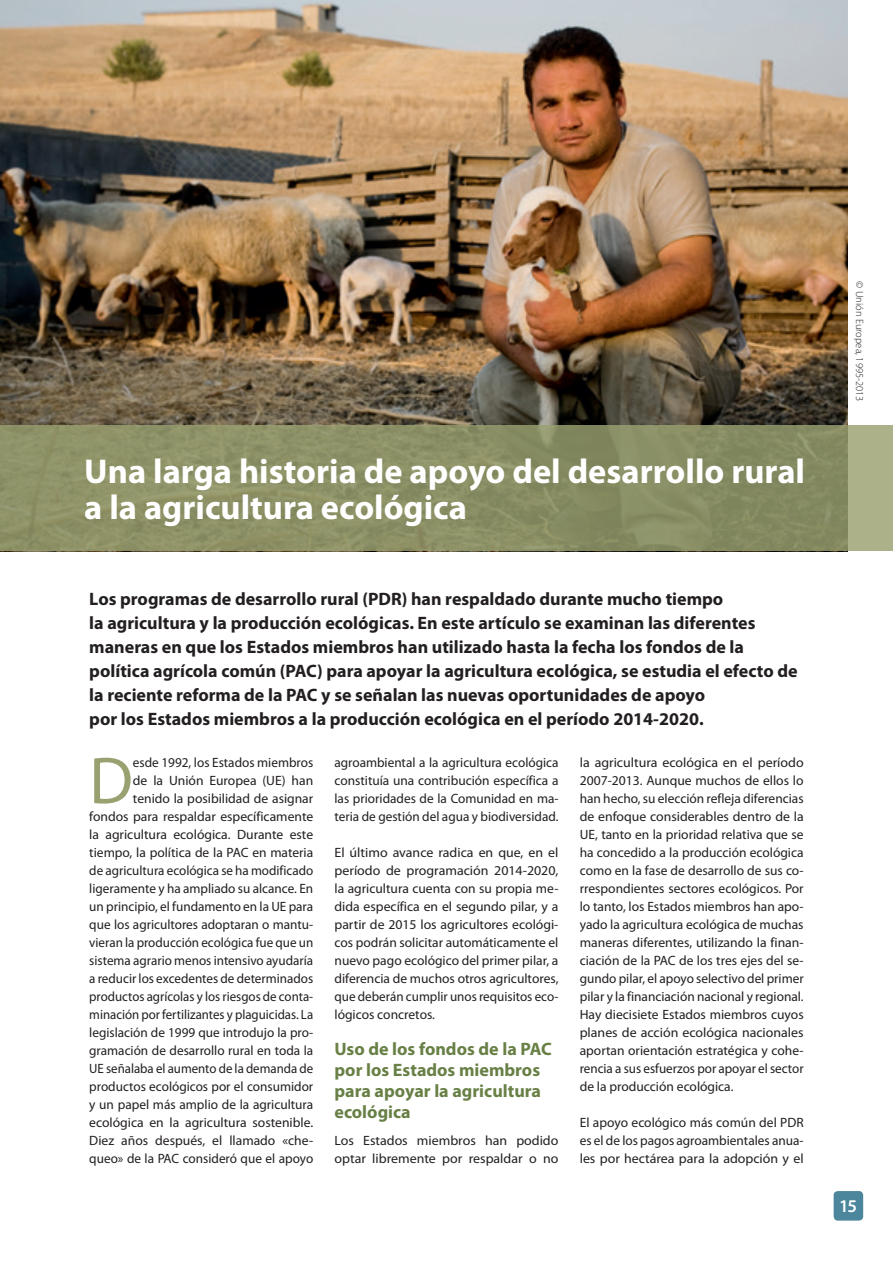
<style>
.page{position:relative;width:893px;height:1263px;background:#fff}
.page>*{position:absolute;margin:0;border:0;box-sizing:border-box;transform-origin:0 0}
._03_Body{font:66.9px "Myriad Pro";color:#9aa171}
._00_Header{font:700 34.5px/36px "Myriad Pro";color:#fff}
._000_Header_read_par{font:700 18px/24px "Myriad Pro";color:#231f20}
._01_Title_paragraphe{font:700 18px/21px "Myriad Pro";color:#688045}
.t1{font:600 18px "Myriad Pro";color:#fff}
._03_Body_other_lanug{font:13.5px/18px "Myriad Pro";color:#231f20;text-align:justify}
._03_Body-2{font:13.5px/18px "Myriad Pro";color:#231f20;text-align:right}
.COPYRIGHTS{font:300 10.5px "Myriad Pro";color:#231f20}
</style>
<div class="page">
<div style="left:834px;top:1191px;width:29px;height:29px;background:#4b869c;border-radius:4px"></div>
<img style="left:0;top:0;width:847px;height:425px">
<svg style="left:0;top:425px;width:893px;height:126px;background:#8c9066"></svg>
<p class="_00_Header" style="left:84px;top:454px;width:722px">Una larga historia de apoyo del desarrollo rural a la agricultura ecológica</p>
<p class="_000_Header_read_par" style="left:89px;top:587px;width:710px">Los programas de desarrollo rural (PDR) han respaldado durante mucho tiempo<br>la agricultura y la producción ecológicas. En este artículo se examinan las diferentes maneras en que los Estados miembros han utilizado hasta la fecha los fondos de la política agrícola común (PAC) para apoyar la agricultura ecológica, se estudia el efecto de la reciente reforma de la PAC y se señalan las nuevas oportunidades de apoyo<br>por los Estados miembros a la producción ecológica en el período 2014-2020.</p>
<p class="_03_Body-2" style="left:89px;top:754px;width:225px">esde 1992, los Estados miembros<br>de la Unión Europea (UE) han<br>tenido la posibilidad de asignar<br>fondos para respaldar específicamente la agricultura ecológica. Durante este tiempo, la política de la PAC en materia de agricultura ecológica se ha modificado ligeramente y ha ampliado su alcance. En un principio, el fundamento en la UE para que los agricultores adoptaran o mantu&shy;vieran la producción ecológica fue que un sistema agrario menos intensivo ayudaría a reducir los excedentes de determinados productos agrícolas y los riesgos de conta&shy;minación por fertilizantes y plaguicidas. La legislación de 1999 que introdujo la pro&shy;gramación de desarrollo rural en toda la UE señalaba el aumento de la demanda de productos ecológicos por el consumidor y un papel más amplio de la agricultura ecológica en la agricultura sostenible.<br>Diez años después, el llamado «che&shy;queo» de la PAC consideró que el apoyo</p>
<p class="_03_Body-2" style="left:334px;top:754px;width:225px;text-align:justify">agroambiental a la agricultura ecológica constituía una contribución específica a las prioridades de la Comunidad en ma&shy;teria de gestión del agua y biodiversidad.</p>
<p class="_03_Body" style="left:89px;top:744px;width:45px">D</p>
<p class="_03_Body_other_lanug" style="left:334px;top:844px;width:225px">El último avance radica en que, en el período de programación 2014-2020, la agricultura cuenta con su propia me&shy;dida específica en el segundo pilar, y a partir de 2015 los agricultores ecológi&shy;cos podrán solicitar automáticamente el nuevo pago ecológico del primer pilar, a diferencia de muchos otros agricultores, que deberán cumplir unos requisitos eco&shy;lógicos concretos.</p>
<p class="_01_Title_paragraphe" style="left:334px;top:1039px;width:219px">Uso de los fondos de la PAC por los Estados miembros para apoyar la agricultura ecológica</p>
<p class="_03_Body_other_lanug" style="left:334px;top:1132px;width:225px">Los Estados miembros han podido optar libremente por respaldar o no</p>
<p class="_03_Body_other_lanug" style="left:580px;top:754px;width:225px">la agricultura ecológica en el período 2007-2013. Aunque muchos de ellos lo han hecho, su elección refleja diferencias de enfoque considerables dentro de la UE, tanto en la prioridad relativa que se ha concedido a la producción ecológica como en la fase de desarrollo de sus co&shy;rrespondientes sectores ecológicos. Por lo tanto, los Estados miembros han apo&shy;yado la agricultura ecológica de muchas maneras diferentes, utilizando la finan&shy;ciación de la PAC de los tres ejes del se&shy;gundo pilar, el apoyo selectivo del primer pilar y la financiación nacional y regional.<br>Hay diecisiete Estados miembros cuyos planes de acción ecológica nacionales aportan orientación estratégica y cohe&shy;rencia a sus esfuerzos por apoyar el sector de la producción ecológica.</p>
<p class="_03_Body_other_lanug" style="left:580px;top:1114px;width:225px">El apoyo ecológico más común del PDR es el de los pagos agroambientales anua&shy;les por hectárea para la adopción y el</p>
<p class="COPYRIGHTS" style="left:866px;top:281px;width:122px;rotate:90deg">© Unión Europea, 1995-2013</p>
<h3 class="t1" style="left:839px;top:1196px;width:20px">15</h3>
</div>
